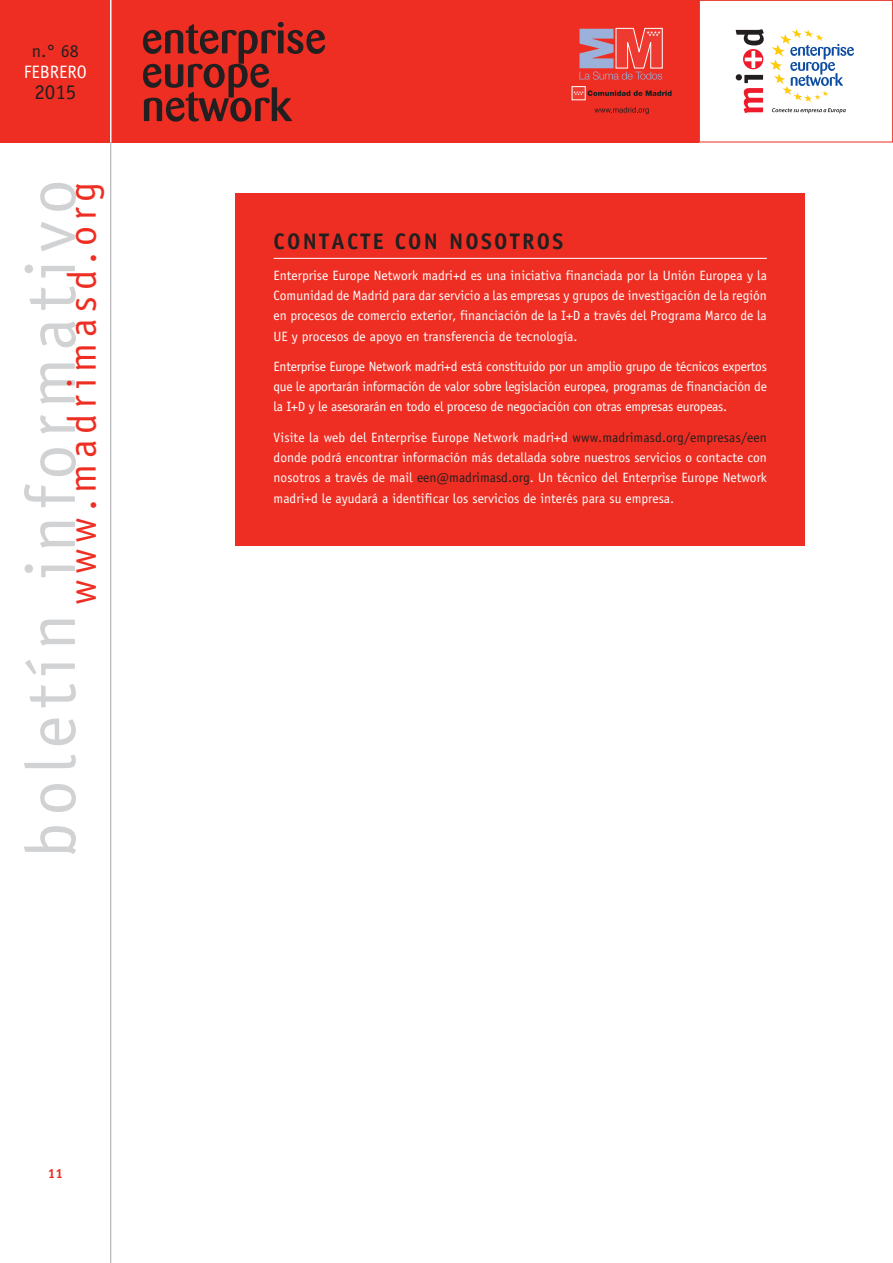
<style>
.page{position:relative;width:893px;height:1263px;background:#fff}
.page>*{position:absolute;margin:0;border:0;box-sizing:border-box;transform-origin:0 0}
.t1{font:70.35px "Officina Sans";letter-spacing:.1em;color:#d1d2d4}
.t2{font:40.2px "Officina Sans";letter-spacing:.15em;color:#ee2e22}
.t3{font:700 22.5px "Officina Sans";color:#231f20}
.t4{font:21px "Officina Sans";color:#231f20}
.t5{font:18px "Officina Sans";color:#fff}
.t6{font:18px "Officina Sans";color:#231f20}
.t7{font:13.5px/20.2px "Officina Sans";color:#fff;text-align:justify}
.t8{font:700 13.35px "Officina Sans";color:#ee2e22}
.s1{color:#231f20}
</style>
<div class="page">
<div style="left:0;top:0;width:699px;height:142px;background:#ee2e22"></div>
<hr style="left:110px;top:0;width:1px;height:1263px;background:#a8a9ad">
<div style="left:699px;top:0;width:194px;height:142px;background:#fff;border:1px solid #ee2e22"></div>
<svg style="left:143px;top:22px;width:182px;height:100px"></svg>
<svg style="left:770px;top:29px;width:84px;height:73px"></svg>
<svg style="left:772px;top:108px;width:74px;height:5px"></svg>
<svg style="left:743px;top:49px;width:20px;height:20px"></svg>
<svg style="left:736px;top:74px;width:27px;height:39px"></svg>
<svg style="left:745px;top:51px;width:17px;height:17px"></svg>
<svg style="left:736px;top:29px;width:28px;height:16px"></svg>
<svg style="left:594px;top:107px;width:55px;height:7px"></svg>
<div style="left:572px;top:87px;width:13px;height:13px;background:#ee3b32"></div>
<div style="left:572px;top:86px;width:13px;height:14px;border:1px solid #fff"></div>
<svg style="left:573px;top:90px;width:99px;height:6px"></svg>
<svg style="left:579px;top:28px;width:84px;height:52px"></svg>
<hr style="left:110px;top:0;width:1px;height:142px;background:#fff">
<div style="left:235px;top:193px;width:570px;height:353px;background:#ee2e22"></div>
<hr style="left:274px;top:258px;width:493px;height:1px;background:#fff">
<h3 class="t6" style="left:32px;top:40px;width:48px">n.° 68</h3>
<h3 class="t5" style="left:24px;top:61px;width:65px">febrero</h3>
<h3 class="t4" style="left:34px;top:80px;width:43px">2015</h3>
<h1 class="t1" style="left:10px;top:858px;width:680px;rotate:-90deg">boletín informativo</h1>
<h2 class="t2" style="left:59px;top:605px;width:425px;rotate:-90deg">www.madrimasd.org</h2>
<p class="t8" style="left:48px;top:1165px;width:16px">11</p>
<h3 class="t3" style="left:274px;top:228px;width:29px">CONTACTE</h3>
<h3 class="t3" style="left:395px;top:228px;width:15px">CON</h3>
<h3 class="t3" style="left:449px;top:228px;width:60px">NOSOTRO</h3>
<h3 class="t3" style="left:552px;top:228px;width:12px">S</h3>
<p class="t7" style="left:274px;top:265px;width:495px">Enterprise Europe Network madri+d es una iniciativa financiada por la U nión Europea y la Comunidad de Madrid para dar servicio a las empresas y grupos de investigación de la región en procesos de comercio exterior, financiación de la I+D a través del Programa Marco de la UE y procesos de apoyo en transferencia de tecnología.</p>
<p class="t7" style="left:274px;top:356px;width:495px">Enterprise Europe N etwork madri+d está constituido por un amplio grupo de técnicos expertos que le aportarán información de valor sobre legislación europea, programas de financiación de la I+D y le asesorarán en todo el proceso de negociación con otras empresas europeas.</p>
<p class="t7" style="left:274px;top:427px;width:495px">Visite la web del Enterprise Europe N etwork madri+d <span class="s1">www.madrimasd.org/empresas/een </span>donde podrá encontrar información más detallada sobre nuestros servicios o contacte con nosotros a través de mail <span class="s1">een@madrimasd.org</span>. U n técnico del Enterprise Europe Network madri+d le ayudará a identificar los servicios de interés para su empresa.</p>
</div>
